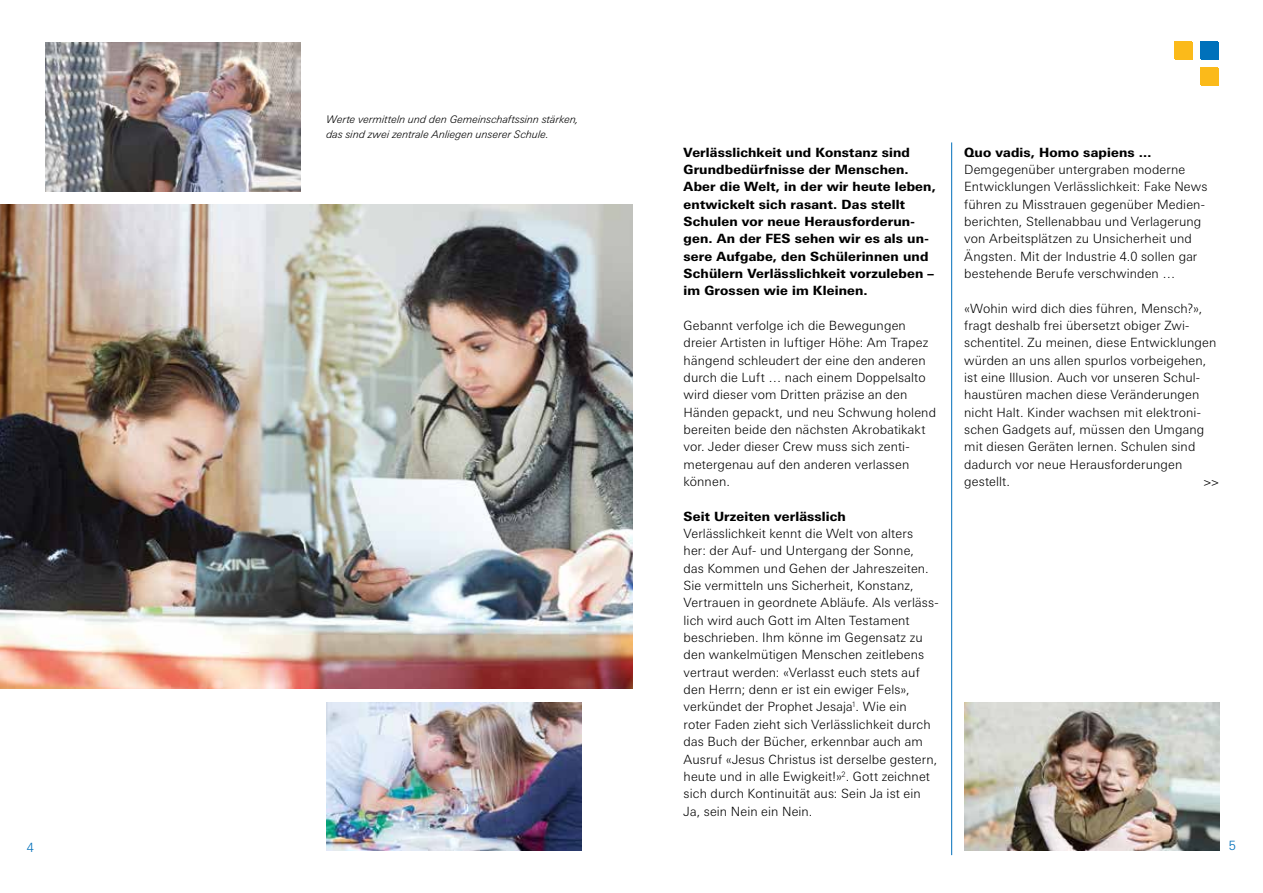
<style>
.page{position:relative;width:1263px;height:893px;background:#fff}
.page>*{position:absolute;margin:0;border:0;box-sizing:border-box;transform-origin:0 0}
.t1{font:300 12.75px/17.4px "Linotype Univers Basic";letter-spacing:.01em;color:#000}
.t2{font:800 12.75px/17.4px "Linotype Univers Basic";letter-spacing:.01em;color:#000}
.t3{font:300 12.75px "Linotype Univers Basic";color:#006fba}
.t4{font:italic 300 10.5px/14.7px "Linotype Univers Basic";letter-spacing:.01em;color:#000}
</style>
<div class="page">
<div style="left:1176px;top:43px;width:17px;height:17px;background:#fbba1a"></div>
<div style="left:1201px;top:68px;width:17px;height:17px;background:#fbba1a"></div>
<div style="left:1201px;top:43px;width:17px;height:17px;background:#0071bb"></div>
<div style="left:1174px;top:42px;width:17px;height:17px;background:#fbba1a"></div>
<div style="left:1200px;top:67px;width:17px;height:17px;background:#fbba1a"></div>
<div style="left:1200px;top:42px;width:17px;height:17px;background:#0071bb"></div>
<hr style="left:951px;top:142px;width:1px;height:713px;background:#006fba">
<img style="left:0;top:205px;width:632px;height:483px">
<img style="left:46px;top:43px;width:255px;height:149px">
<img style="left:326px;top:702px;width:255px;height:149px">
<img style="left:964px;top:702px;width:255px;height:149px">
<p class="t4" style="left:326px;top:112px;width:254px">Werte vermitteln und den Gemeinschaftssinn stärken, das sind zwei zentrale Anliegen unserer Schule.</p>
<p class="t2" style="left:684px;top:143px;width:254px">Verlässlichkeit und Konstanz sind Grundbedürfnisse der Menschen.<br>Aber die Welt, in der wir heute leben, entwickelt sich rasant. Das stellt Schulen vor neue Herausforderun&shy;gen. An der FES sehen wir es als un&shy;sere Aufgabe, den Schülerinnen und Schülern Verlässlichkeit vorzuleben – im Grossen wie im Kleinen.</p>
<p class="t1" style="left:684px;top:317px;width:254px">Gebannt verfolge ich die Bewegungen dreier Artisten in luftiger Höhe: Am Trapez hängend schleudert der eine den anderen durch die Luft … nach einem Doppelsalto wird dieser vom Dritten präzise an den Händen gepackt, und neu Schwung holend bereiten beide den nächsten Akrobatikakt vor. Jeder dieser Crew muss sich zenti&shy;metergenau auf den anderen verlassen können.</p>
<p class="t2" style="left:684px;top:507px;width:164px">Seit Urzeiten verlässlich</p>
<p class="t1" style="left:683px;top:525px;width:257px">Verlässlichkeit kennt die Welt von alters her: der Auf- und Untergang der Sonne,<br>das Kommen und Gehen der Jahreszeiten.<br>Sie vermitteln uns Sicherheit, Konstanz, Vertrauen in geordnete Abläufe. Als verläss&shy;lich wird auch Gott im Alten Testament beschrieben. Ihm könne im Gegensatz zu den wankelmütigen Menschen zeitlebens vertraut werden: «Verlasst euch stets auf den Herrn; denn er ist ein ewiger Fels», verkündet der Prophet Jesaja<sup>1</sup>. Wie ein<br>roter Faden zieht sich Verlässlichkeit durch das Buch der Bücher, erkennbar auch am Ausruf «Jesus Christus ist derselbe gestern, heute und in alle Ewigkeit!»<sup>2</sup>. Gott zeichnet sich durch Kontinuität aus: Sein Ja ist ein Ja, sein Nein ein Nein.</p>
<p class="t2" style="left:964px;top:143px;width:189px">Quo vadis, Homo sapiens …</p>
<p class="t1" style="left:964px;top:161px;width:245px">Demgegenüber untergraben moderne Entwicklungen Verlässlichkeit: Fake News führen zu Misstrauen gegenüber Medien&shy;berichten, Stellenabbau und Verlagerung von Arbeitsplätzen zu Unsicherheit und Ängsten. Mit der Industrie 4.0 sollen gar bestehende Berufe verschwinden …</p>
<p class="t1" style="left:964px;top:299px;width:254px">«Wohin wird dich dies führen, Mensch?», fragt deshalb frei übersetzt obiger Zwi&shy;schentitel. Zu meinen, diese Entwicklungen würden an uns allen spurlos vorbeigehen, ist eine Illusion. Auch vor unseren Schul&shy;haustüren machen diese Veränderungen nicht Halt. Kinder wachsen mit elektroni&shy;schen Gadgets auf, müssen den Umgang mit diesen Geräten lernen. Schulen sind dadurch vor neue Herausforderungen gestellt.</p>
<p class="t1" style="left:1203px;top:473px;width:18px">&gt;&gt;</p>
<p class="t3" style="left:27px;top:840px;width:9px">4</p>
<p class="t3" style="left:1229px;top:838px;width:9px">5</p>
</div>
